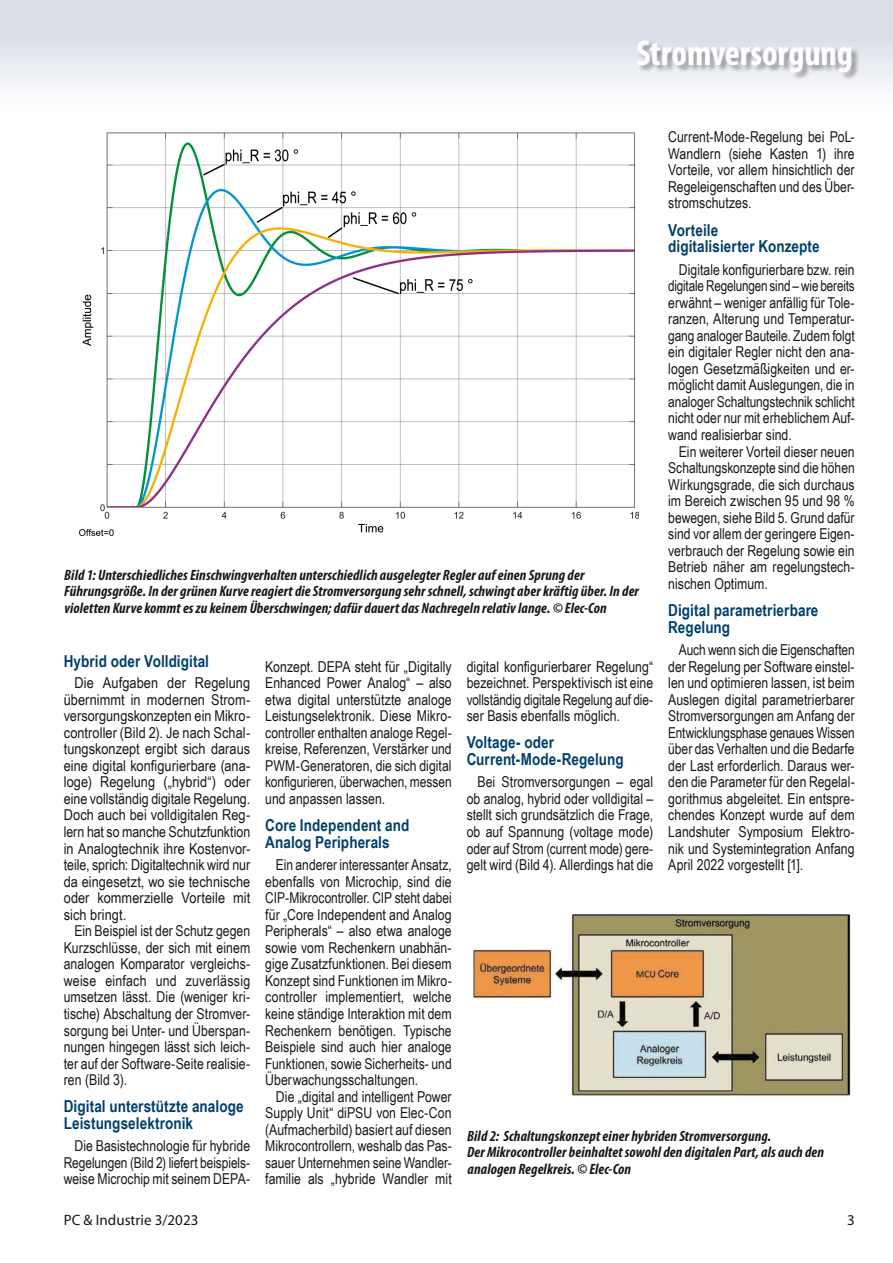
<style>
.page{position:relative;width:893px;height:1263px;background:#fff}
.page>*{position:absolute;margin:0;border:0;box-sizing:border-box;transform-origin:0 0}
.t1{font:700 condensed 36px "Myriad Pro";letter-spacing:-.005em;color:#fff}
.t2{font:700 16.5px/16.5px "Arial Narrow";letter-spacing:.005em;color:#00406a}
.t3{font:15px/16.5px "Arial Narrow";color:#1a171c;text-align:justify}
.t4{font:italic 700 condensed 15px/16.5px "Myriad Pro";letter-spacing:.01em;color:#1a171c}
.t5{font:15px/16.5px "Arial Narrow";color:#1a171c;text-align:justify;scale:1.04 1}
.t6{font:15px "Myriad Pro";color:#1a171c}
</style>
<div class="page">
<div style="left:0;top:0;width:893px;height:128px;background:linear-gradient(to bottom,#d2d8e2,#fff)"></div>
<div style="left:637px;top:40px;width:223px;height:41px;background:#1a171c;opacity:.4"></div>
<img style="left:472px;top:913px;width:379px;height:183px">
<img style="left:78px;top:126px;width:560px;height:410px">
<h1 class="t1" style="left:636px;top:30px;width:218px">Stromversorgung</h1>
<p class="t3" style="left:668px;top:128px;width:188px">Current-Mode-Regelung bei PoL-Wandlern (siehe Kasten 1) ihre Vorteile, vor allem hinsichtlich der Regeleigenschaften und des Über&shy;stromschutzes.</p>
<p class="t2" style="left:668px;top:221px;width:153px">Vorteile<br>digitalisierter Konzepte</p>
<p class="t3" style="left:668px;top:260px;width:188px;text-indent:11px">Digitale konfigurierbare bzw. rein digitale Regelungen sind – wie bereits erwähnt – weniger anfällig für Tole&shy;ranzen, Alterung und Temperatur&shy;gang analoger Bauteile. Zudem folgt ein digitaler Regler nicht den ana&shy;logen Gesetzmäßigkeiten und er&shy;möglicht damit Auslegungen, die in analoger Schaltungstechnik schlicht nicht oder nur mit erheblichem Auf&shy;wand realisierbar sind.</p>
<p class="t3" style="left:668px;top:442px;width:188px;text-indent:11px">Ein weiterer Vorteil dieser neuen Schaltungskonzepte sind die höhen Wirkungsgrade, die sich durchaus im Bereich zwischen 95 und 98 % bewegen, siehe Bild 5. Grund dafür sind vor allem der geringere Eigen&shy;verbrauch der Regelung sowie ein Betrieb näher am regelungstech&shy;nischen Optimum.</p>
<p class="t2" style="left:668px;top:601px;width:152px">Digital parametrierbare<br>Regelung</p>
<p class="t3" style="left:668px;top:641px;width:188px;text-indent:11px">Auch wenn sich die Eigenschaften der Regelung per Software einstel&shy;len und optimieren lassen, ist beim Auslegen digital parametrierbarer Stromversorgungen am Anfang der Entwicklungsphase genaues Wissen über das Verhalten und die Bedarfe der Last erforderlich. Daraus wer&shy;den die Parameter für den Regelal&shy;gorithmus abgeleitet. Ein entspre&shy;chendes Konzept wurde auf dem Landshuter Symposium Elektro&shy;nik und Systemintegration Anfang April 2022 vorgestellt [1].</p>
<p class="t4" style="left:64px;top:566px;width:576px">Bild 1: Unterschiedliches Einschwingverhalten unterschiedlich ausgelegter Regler auf einen Sprung der<br>Führungsgröße. In der grünen Kurve reagiert die Stromversorgung sehr schnell, schwingt aber kräftig über. In der violetten Kurve kommt es zu keinem Überschwingen; dafür dauert das Nachregeln relativ lange. © Elec-Con</p>
<p class="t2" style="left:64px;top:652px;width:147px">Hybrid oder Volldigital</p>
<p class="t5" style="left:64px;top:674px;width:181px;text-indent:11px">Die Aufgaben der Regelung übernimmt in modernen Strom&shy;versorgungskonzepten ein Mikro&shy;controller (Bild 2). Je nach Schal&shy;tungskonzept ergibt sich daraus eine digital konfigurierbare (ana&shy;loge) Regelung („hybrid“) oder eine vollständig digitale Regelung.<br>Doch auch bei volldigitalen Reg&shy;lern hat so manche Schutzfunktion in Analogtechnik ihre Kostenvor&shy;teile, sprich: Digitaltechnik wird nur da eingesetzt, wo sie technische oder kommerzielle Vorteile mit sich bringt.</p>
<p class="t3" style="left:64px;top:922px;width:188px;text-indent:11px">Ein Beispiel ist der Schutz gegen Kurzschlüsse, der sich mit einem analogen Komparator vergleichs&shy;weise einfach und zuverlässig umsetzen lässt. Die (weniger kri&shy;tische) Abschaltung der Stromver&shy;sorgung bei Unter- und Überspan&shy;nungen hingegen lässt sich leich&shy;ter auf der Software-Seite realisie&shy;ren (Bild 3).</p>
<p class="t2" style="left:64px;top:1097px;width:181px">Digital unterstützte analoge<br>Leistungselektronik</p>
<p class="t3" style="left:64px;top:1137px;width:188px;text-indent:11px">Die Basistechnologie für hybride Regelungen (Bild 2) liefert beispiels&shy;weise Microchip mit seinem DEPA-</p>
<p class="t3" style="left:467px;top:657px;width:188px">digital konfigurierbarer Regelung“ bezeichnet. Perspektivisch ist eine vollständig digitale Regelung auf die&shy;ser Basis ebenfalls möglich.</p>
<p class="t2" style="left:467px;top:733px;width:159px">Voltage- oder<br>Current-Mode-Regelung</p>
<p class="t3" style="left:467px;top:773px;width:188px;text-indent:11px">Bei Stromversorgungen – egal ob analog, hybrid oder volldigital – stellt sich grundsätzlich die Frage, ob auf Spannung (voltage mode) oder auf Strom (current mode) gere&shy;gelt wird (Bild 4). Allerdings hat die</p>
<p class="t3" style="left:265px;top:657px;width:188px">Konzept. DEPA steht für „Digitally Enhanced Power Analog“ – also etwa digital unterstützte analoge Leistungselektronik. Diese Mikro&shy;controller enthalten analoge Regel&shy;kreise, Referenzen, Verstärker und PWM-Generatoren, die sich digital konfigurieren, überwachen, messen und anpassen lassen.</p>
<p class="t2" style="left:265px;top:816px;width:146px">Core Independent and<br>Analog Peripherals</p>
<p class="t3" style="left:265px;top:856px;width:188px;text-indent:11px">Ein anderer interessanter Ansatz, ebenfalls von Microchip, sind die CIP-Mikrocontroller. CIP steht dabei für „Core Independent and Analog Peripherals“ – also etwa analoge sowie vom Rechenkern unabhän&shy;gige Zusatzfunktionen. Bei diesem Konzept sind Funktionen im Mikro&shy;controller implementiert, welche keine ständige Interaktion mit dem Rechenkern benötigen. Typische Beispiele sind auch hier analoge Funktionen, sowie Sicherheits- und Überwachungsschaltungen.</p>
<p class="t3" style="left:265px;top:1087px;width:188px;text-indent:11px">Die „digital and intelligent Power Supply Unit“ diPSU von Elec-Con (Aufmacherbild) basiert auf diesen Mikrocontrollern, weshalb das Pas&shy;sauer Unternehmen seine Wandler&shy;familie als „hybride Wandler mit</p>
<p class="t4" style="left:467px;top:1127px;width:358px">Bild 2: Schaltungskonzept einer hybriden Stromversorgung.<br>Der Mikrocontroller beinhaltet sowohl den digitalen Part, als auch den analogen Regelkreis. © Elec-Con</p>
<p class="t6" style="left:64px;top:1210px;width:136px">PC &amp; Industrie 3/2023</p>
<p class="t6" style="left:847px;top:1210px;width:9px">3</p>
</div>
